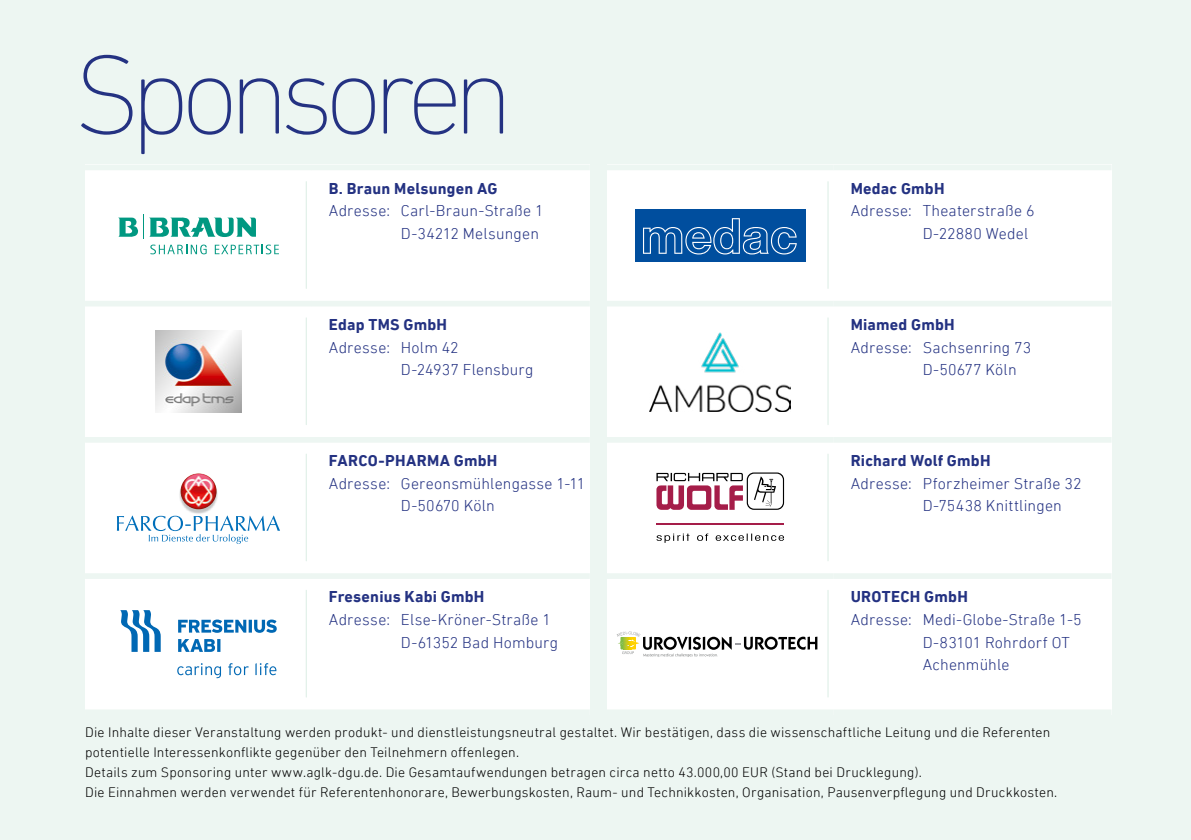
<style>
.page{position:relative;width:1191px;height:840px;background:#fff}
.page>*{position:absolute;margin:0;border:0;box-sizing:border-box;transform-origin:0 0}
.t1{font:200 114px "DIN Next LT Pro";letter-spacing:-.09em;color:#243282}
.t2{font:300 16px/22.6px "DIN Next LT Pro";letter-spacing:.015em;color:#243282}
.t3{font:700 16px "DIN Next LT Pro";letter-spacing:.015em;color:#243282}
.t4{font:300 14px/20px "DIN Next LT Pro";letter-spacing:.015em;color:#000}
</style>
<div class="page">
<div style="left:0;top:0;width:1191px;height:839px;background:#edf6f2"></div>
<div style="left:85px;top:164px;width:505px;height:550px;background:#fff"></div>
<div style="left:85px;top:164px;width:227px;height:6px;background:#edf6f2"></div>
<div style="left:312px;top:164px;width:278px;height:6px;background:#edf6f2"></div>
<div style="left:85px;top:300px;width:227px;height:6px;background:#edf6f2"></div>
<div style="left:312px;top:300px;width:278px;height:6px;background:#edf6f2"></div>
<div style="left:85px;top:437px;width:227px;height:5px;background:#edf6f2"></div>
<div style="left:312px;top:437px;width:278px;height:5px;background:#edf6f2"></div>
<div style="left:85px;top:573px;width:227px;height:5px;background:#edf6f2"></div>
<div style="left:312px;top:573px;width:278px;height:5px;background:#edf6f2"></div>
<div style="left:85px;top:709px;width:227px;height:5px;background:#edf6f2"></div>
<div style="left:312px;top:709px;width:278px;height:5px;background:#edf6f2"></div>
<svg style="left:118px;top:215px;width:161px;height:39px"></svg>
<hr style="left:306px;top:181px;width:1px;height:107px;background:#dbede4">
<img style="left:156px;top:330px;width:85px;height:82px">
<hr style="left:306px;top:317px;width:1px;height:107px;background:#dbede4">
<img style="left:179px;top:473px;width:39px;height:41px">
<svg style="left:117px;top:515px;width:163px;height:28px"></svg>
<hr style="left:306px;top:454px;width:1px;height:106px;background:#dbede4">
<svg style="left:120px;top:610px;width:41px;height:41px"></svg>
<svg style="left:178px;top:639px;width:42px;height:12px"></svg>
<svg style="left:178px;top:619px;width:99px;height:13px"></svg>
<svg style="left:177px;top:663px;width:99px;height:14px"></svg>
<hr style="left:306px;top:590px;width:1px;height:106px;background:#dbede4">
<div style="left:607px;top:164px;width:504px;height:550px;background:#fff"></div>
<div style="left:607px;top:164px;width:226px;height:6px;background:#edf6f2"></div>
<div style="left:833px;top:164px;width:278px;height:6px;background:#edf6f2"></div>
<div style="left:607px;top:300px;width:226px;height:6px;background:#edf6f2"></div>
<div style="left:833px;top:300px;width:278px;height:6px;background:#edf6f2"></div>
<div style="left:607px;top:437px;width:226px;height:5px;background:#edf6f2"></div>
<div style="left:833px;top:437px;width:278px;height:5px;background:#edf6f2"></div>
<div style="left:607px;top:573px;width:226px;height:5px;background:#edf6f2"></div>
<div style="left:833px;top:573px;width:278px;height:5px;background:#edf6f2"></div>
<div style="left:607px;top:709px;width:226px;height:5px;background:#edf6f2"></div>
<div style="left:833px;top:709px;width:278px;height:5px;background:#edf6f2"></div>
<div style="left:635px;top:209px;width:170px;height:53px;background:#004e9e"></div>
<svg style="left:643px;top:218px;width:154px;height:36px"></svg>
<hr style="left:827px;top:181px;width:1px;height:107px;background:#dbede4">
<img style="left:650px;top:332px;width:140px;height:79px">
<hr style="left:827px;top:317px;width:1px;height:107px;background:#dbede4">
<svg style="left:656px;top:533px;width:128px;height:9px"></svg>
<svg style="left:656px;top:472px;width:128px;height:37px"></svg>
<hr style="left:656px;top:523px;width:128px;height:1px;background:#a51d49">
<hr style="left:827px;top:454px;width:1px;height:106px;background:#dbede4">
<svg style="left:617px;top:631px;width:200px;height:25px"></svg>
<hr style="left:827px;top:590px;width:1px;height:106px;background:#dbede4">
<h1 class="t1" style="left:73px;top:29px;width:442px">Sponsoren</h1>
<p class="t3" style="left:329px;top:179px;width:170px">B. Braun Melsungen AG</p>
<p class="t2" style="left:329px;top:199px;width:216px;text-align:right">Adresse: Carl-Braun-Straße 1<br>D-34212 Melsungen</p>
<p class="t3" style="left:329px;top:315px;width:120px">Edap TMS GmbH</p>
<p class="t2" style="left:401px;top:335px;width:134px;text-indent:-72px">Adresse: Holm 42<br>D-24937 Flensburg</p>
<p class="t3" style="left:329px;top:451px;width:170px">FARCO-PHARMA GmbH</p>
<p class="t2" style="left:401px;top:471px;width:186px;text-indent:-72px">Adresse: Gereonsmühlengasse 1-11<br>D-50670 Köln</p>
<p class="t3" style="left:329px;top:587px;width:157px">Fresenius Kabi GmbH</p>
<p class="t2" style="left:401px;top:607px;width:159px;text-indent:-72px">Adresse: Else-Kröner-Straße 1<br>D-61352 Bad Homburg</p>
<p class="t3" style="left:850px;top:179px;width:95px">Medac GmbH</p>
<p class="t2" style="left:922px;top:199px;width:113px;text-indent:-72px">Adresse: Theaterstraße 6<br>D-22880 Wedel</p>
<p class="t3" style="left:850px;top:315px;width:106px">Miamed GmbH</p>
<p class="t2" style="left:922px;top:335px;width:110px;text-indent:-72px">Adresse: Sachsenring 73<br>D-50677 Köln</p>
<p class="t3" style="left:850px;top:451px;width:141px">Richard Wolf GmbH</p>
<p class="t2" style="left:922px;top:471px;width:160px;text-indent:-72px">Adresse: Pforzheimer Straße 32<br>D-75438 Knittlingen</p>
<p class="t3" style="left:850px;top:587px;width:119px">UROTECH GmbH</p>
<p class="t2" style="left:922px;top:607px;width:160px;text-indent:-72px">Adresse: Medi-Globe-Straße 1-5<br>D-83101 Rohrdorf OT<br>Achenmühle</p>
<p class="t4" style="left:85px;top:721px;width:973px">Die Inhalte dieser Veranstaltung werden produkt- und dienstleistungsneutral gestaltet. Wir bestätigen, dass die wissenschaftliche Leitung und die Referenten potentielle Interessenkonflikte gegenüber den Teilnehmern offenlegen.<br>Details zum Sponsoring unter www.aglk-dgu.de. Die Gesamtaufwendungen betragen circa netto 43.000,00 EUR (Stand bei Drucklegung).<br>Die Einnahmen werden verwendet für Referentenhonorare, Bewerbungskosten, Raum- und Technikkosten, Organisation, Pausenverpflegung und Druckkosten.</p>
</div>
